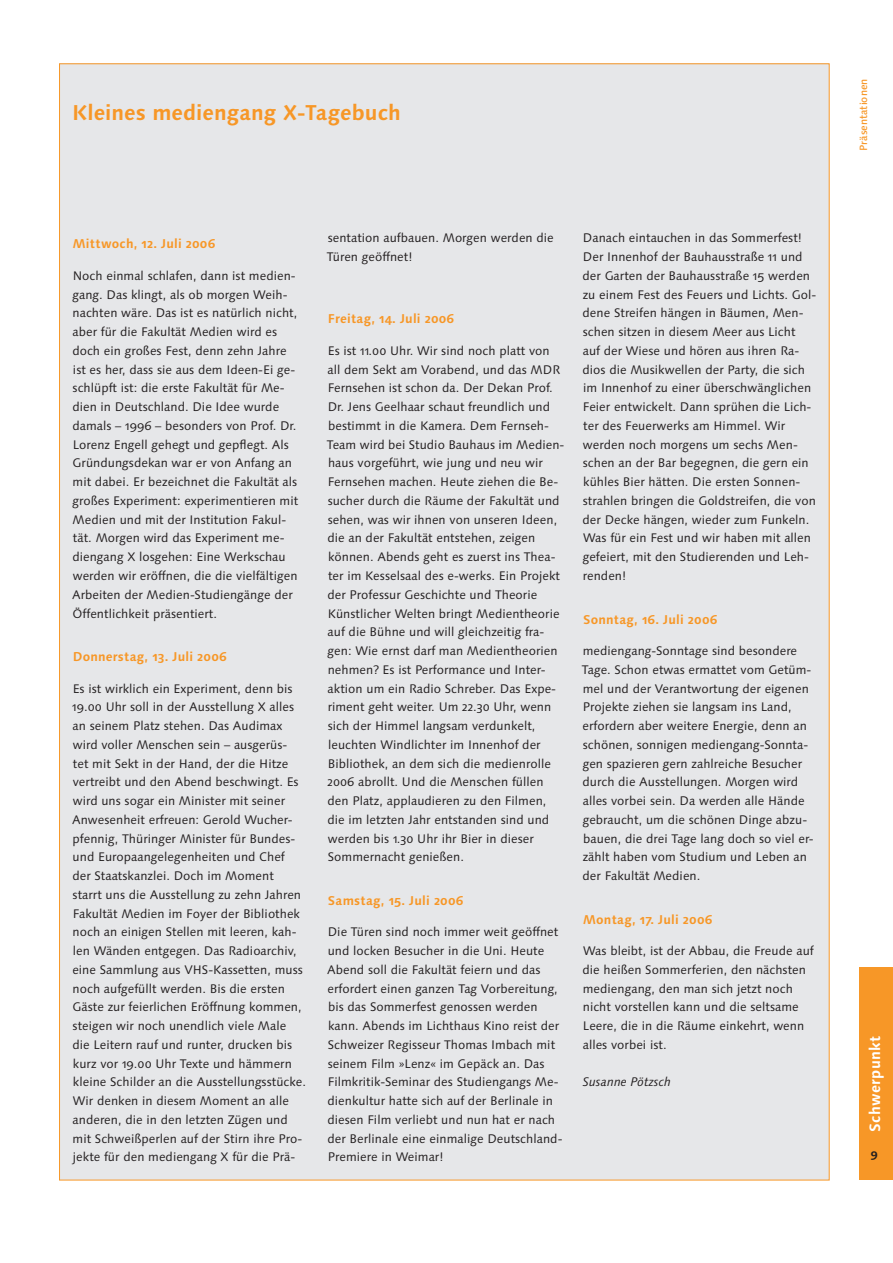
<style>
.page{position:relative;width:893px;height:1263px;background:#fff}
.page>*{position:absolute;margin:0;border:0;box-sizing:border-box;transform-origin:0 0}
._01_Überschrift_klei{font:700 21.45px "Linotype Syntax Os F";color:#f79727}
.t1{font:700 15px "Linotype Syntax Os F";letter-spacing:.02em;color:#fff}
.zwischenüberschrift{font:700 12.75px "Linotype Syntax Os F";letter-spacing:.015em;color:#f79727}
._02_fließtext_erster{font:12.45px/18.8px "Linotype Syntax Os F";letter-spacing:.005em;color:#231f20}
.autor{font:italic 12.45px "Linotype Syntax Os F";letter-spacing:.005em;color:#231f20}
.Seitenunterrubrik{font:500 10.5px "Linotype Syntax Os F";color:#f79727}
</style>
<div class="page">
<div style="left:859px;top:967px;width:34px;height:213px;background:#f79727"></div>
<div style="left:60px;top:64px;width:769px;height:1116px;background:#e6e7e9"></div>
<p class="_01_Überschrift_klei" style="left:72px;top:99px;width:330px">Kleines mediengang X-Tagebuch</p>
<p class="zwischenüberschrift" style="left:73px;top:236px;width:144px">Mittwoch, 12. Juli 2006</p>
<p class="_02_fließtext_erster" style="left:72px;top:266px;width:228px">Noch einmal schlafen, dann ist medien&shy;gang. Das klingt, als ob morgen Weih&shy;nachten wäre. Das ist es natürlich nicht, aber für die Fakultät Medien wird es doch ein großes Fest, denn zehn Jahre ist es her, dass sie aus dem Ideen-Ei ge&shy;schlüpft ist: die erste Fakultät für Me&shy;dien in Deutschland. Die Idee wurde damals – 1996 – besonders von Prof. Dr.<br>Lorenz Engell gehegt und gepflegt. Als Gründungsdekan war er von Anfang an mit dabei. Er bezeichnet die Fakultät als großes Experiment: experimentieren mit Medien und mit der Institution Fakul&shy;tät. Morgen wird das Experiment me&shy;diengang X losgehen: Eine Werkschau werden wir eröffnen, die die vielfältigen Arbeiten der Medien-Studiengänge der Öffentlichkeit präsentiert.</p>
<p class="zwischenüberschrift" style="left:73px;top:649px;width:155px">Donnerstag, 13. Juli 2006</p>
<p class="_02_fließtext_erster" style="left:72px;top:679px;width:236px">Es ist wirklich ein Experiment, denn bis 19.00 Uhr soll in der Ausstellung X alles an seinem Platz stehen. Das Audimax wird voller Menschen sein – ausgerüs-<br>tet mit Sekt in der Hand, der die Hitze vertreibt und den Abend beschwingt. Es wird uns sogar ein Minister mit seiner Anwesenheit erfreuen: Gerold Wucher&shy;pfennig, Thüringer Minister für Bundes&shy;und Europaangelegenheiten und Chef<br>der Staatskanzlei. Doch im Moment<br>starrt uns die Ausstellung zu zehn Jahren Fakultät Medien im Foyer der Bibliothek noch an einigen Stellen mit leeren, kah&shy;len Wänden entgegen. Das Radioarchiv, eine Sammlung aus VHS-Kassetten, muss noch aufgefüllt werden. Bis die ersten Gäste zur feierlichen Eröffnung kommen, steigen wir noch unendlich viele Male die Leitern rauf und runter, drucken bis kurz vor 19.00 Uhr Texte und hämmern kleine Schilder an die Ausstellungsstücke.<br>Wir denken in diesem Moment an alle anderen, die in den letzten Zügen und mit Schweißperlen auf der Stirn ihre Pro&shy;jekte für den mediengang X für die Prä-</p>
<p class="_02_fließtext_erster" style="left:327px;top:229px;width:228px">sentation aufbauen. Morgen werden die<br>Türen geöffnet!</p>
<p class="zwischenüberschrift" style="left:328px;top:311px;width:128px">Freitag, 14. Juli 2006</p>
<p class="_02_fließtext_erster" style="left:327px;top:341px;width:238px">Es ist 11.00 Uhr. Wir sind noch platt von all dem Sekt am Vorabend, und das MDR Fernsehen ist schon da. Der Dekan Prof.<br>Dr. Jens Geelhaar schaut freundlich und bestimmt in die Kamera. Dem Fernseh-Team wird bei Studio Bauhaus im Medien&shy;haus vorgeführt, wie jung und neu wir Fernsehen machen. Heute ziehen die Be&shy;sucher durch die Räume der Fakultät und sehen, was wir ihnen von unseren Ideen, die an der Fakultät entstehen, zeigen können. Abends geht es zuerst ins Thea&shy;ter im Kesselsaal des e-werks. Ein Projekt der Professur Geschichte und Theorie Künstlicher Welten bringt Medien-theorie auf die Bühne und will gleichzeitig fra&shy;gen: Wie ernst darf man Medientheorien nehmen? Es ist Performance und Inter&shy;aktion um ein Radio Schreber. Das Expe&shy;riment geht weiter. Um 22.30 Uhr, wenn sich der Himmel langsam verdunkelt, leuchten Windlichter im Innenhof der Bibliothek, an dem sich die medienrolle 2006 abrollt. Und die Menschen füllen den Platz, applaudieren zu den Filmen, die im letzten Jahr entstanden sind und werden bis 1.30 Uhr ihr Bier in dieser Sommernacht genießen.</p>
<p class="zwischenüberschrift" style="left:328px;top:892px;width:137px">Samstag, 15. Juli 2006</p>
<p class="_02_fließtext_erster" style="left:327px;top:923px;width:237px">Die Türen sind noch immer weit geöffnet und locken Besucher in die Uni. Heute Abend soll die Fakultät feiern und das erfordert einen ganzen Tag Vorbereitung, bis das Sommerfest genossen werden kann. Abends im Lichthaus Kino reist der Schweizer Regisseur Thomas Imbach mit seinem Film »Lenz« im Gepäck an. Das Filmkritik-Seminar des Studiengangs Me&shy;dienkultur hatte sich auf der Berlinale in diesen Film verliebt und nun hat er nach der Berlinale eine einmalige Deutschland-Premiere in Weimar!</p>
<p class="_02_fließtext_erster" style="left:583px;top:229px;width:235px">Danach eintauchen in das Sommerfest!<br>Der Innenhof der Bauhausstraße 11 und der Garten der Bauhausstraße 15 werden zu einem Fest des Feuers und Lichts. Gol&shy;dene Streifen hängen in Bäumen, Men&shy;schen sitzen in diesem Meer aus Licht<br>auf der Wiese und hören aus ihren Ra&shy;dios die Musikwellen der Party, die sich im Innenhof zu einer überschwänglichen Feier entwickelt. Dann sprühen die Lich&shy;ter des Feuerwerks am Himmel. Wir werden noch morgens um sechs Men&shy;schen an der Bar begegnen, die gern ein kühles Bier hätten. Die ersten Sonnen&shy;strahlen bringen die Goldstreifen, die von der Decke hängen, wieder zum Funkeln.<br>Was für ein Fest und wir haben mit allen gefeiert, mit den Studierenden und Leh&shy;renden!</p>
<p class="zwischenüberschrift" style="left:583px;top:611px;width:136px">Sonntag, 16. Juli 2006</p>
<p class="_02_fließtext_erster" style="left:582px;top:641px;width:233px">mediengang-Sonntage sind besondere Tage. Schon etwas ermattet vom Getüm&shy;mel und der Verantwortung der eigenen Projekte ziehen sie langsam ins Land, erfordern aber weitere Energie, denn an schönen, sonnigen mediengang-Sonnta&shy;gen spazieren gern zahlreiche Besucher durch die Ausstellungen. Morgen wird alles vorbei sein. Da werden alle Hände gebraucht, um die schönen Dinge abzu&shy;bauen, die drei Tage lang doch so viel er&shy;zählt haben vom Studium und Leben an der Fakultät Medien.</p>
<p class="zwischenüberschrift" style="left:583px;top:911px;width:131px">Montag, 17. Juli 2006</p>
<p class="_02_fließtext_erster" style="left:583px;top:941px;width:233px">Was bleibt, ist der Abbau, die Freude auf die heißen Sommerferien, den nächsten mediengang, den man sich jetzt noch nicht vorstellen kann und die seltsame Leere, die in die Räume einkehrt, wenn alles vorbei ist.</p>
<p class="autor" style="left:583px;top:1075px;width:90px">Susanne Pötzsch</p>
<p class="Seitenunterrubrik" style="left:857px;top:151px;width:74px;rotate:-90deg">Präsentationen</p>
<p class="t1" style="left:865px;top:1132px;width:98px;rotate:-90deg">Schwerpunkt</p>
</div>
